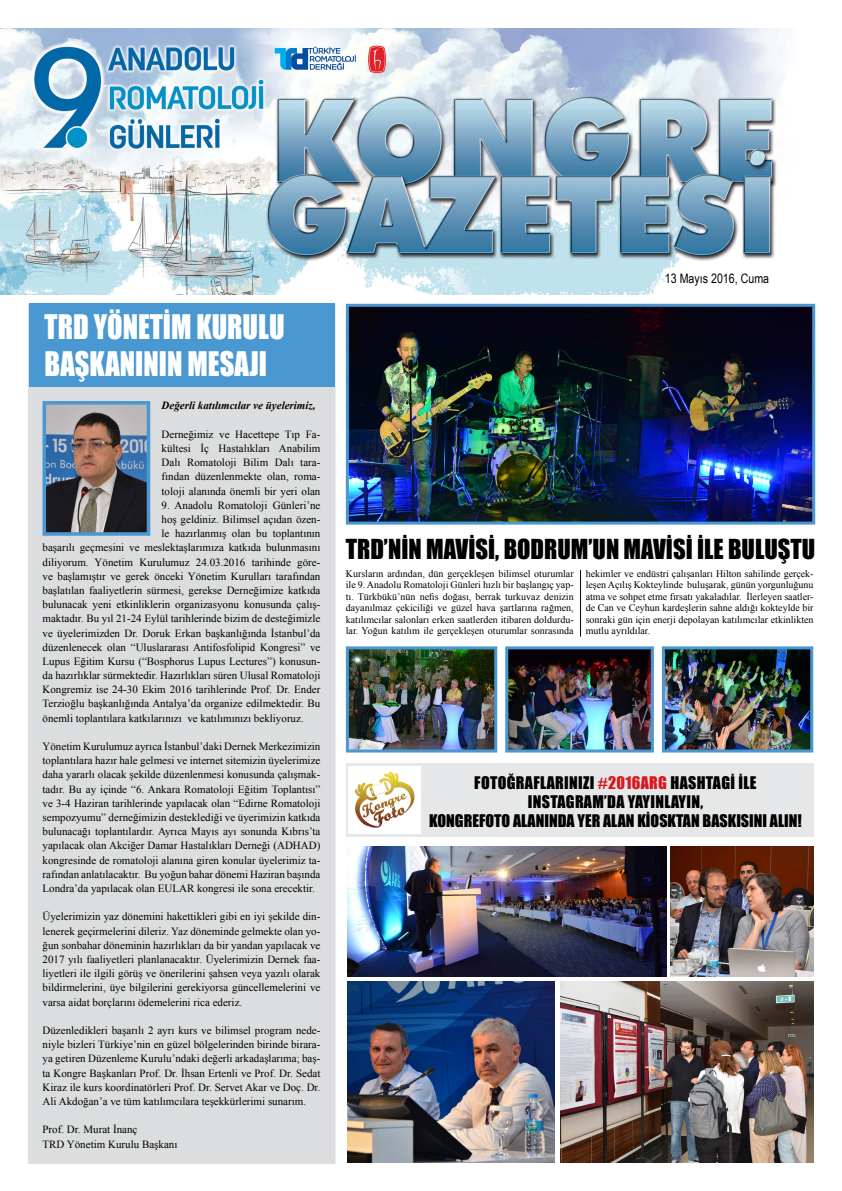
<style>
.page{position:relative;width:842px;height:1191px;background:#fff}
.page>*{position:absolute;margin:0;border:0;box-sizing:border-box;transform-origin:0 0}
.t1{font:31.1px/37.3px "Impact";color:#fff;scale:.91 1}
.t2{font:25.3px "Impact";color:#000}
.t3{font:16px/19.2px "Impact";letter-spacing:.02em;color:#000;text-align:center}
.t4{font:13px "Arial Narrow";color:#000}
.t5{font:11px/14.2px "Times New Roman";color:#000;text-align:justify}
.t6{font:italic 700 11px "Times New Roman";color:#000}
.t7{font:10px/11.5px "Times New Roman";color:#000;text-align:justify}
.s1{color:#d71920}
</style>
<div class="page">
<div style="left:28px;top:304px;width:307px;height:860px;background:#dcddde"></div>
<div style="left:29px;top:304px;width:305px;height:83px;background:#4a98d2"></div>
<img style="left:0;top:28px;width:788px;height:266px">
<img style="left:350px;top:650px;width:143px;height:98px">
<div style="left:346px;top:646px;width:151px;height:106px;border:3px solid #4a98d2"></div>
<img style="left:350px;top:308px;width:461px;height:212px">
<div style="left:346px;top:304px;width:469px;height:220px;border:3px solid #4a98d2"></div>
<img style="left:509px;top:650px;width:141px;height:98px">
<div style="left:505px;top:646px;width:149px;height:106px;border:3px solid #4a98d2"></div>
<img style="left:666px;top:650px;width:143px;height:98px">
<div style="left:662px;top:646px;width:151px;height:106px;border:3px solid #4a98d2"></div>
<hr style="left:580px;top:570px;width:1px;height:66px;background:#000">
<img style="left:48px;top:406px;width:97px;height:125px">
<div style="left:43px;top:401px;width:107px;height:135px;border:4px solid #4a98d2"></div>
<div style="left:346px;top:763px;width:467px;height:73px;background:#e6e7e8"></div>
<img style="left:349px;top:766px;width:72px;height:67px">
<img style="left:347px;top:846px;width:320px;height:130px">
<img style="left:671px;top:846px;width:142px;height:130px">
<img style="left:347px;top:981px;width:207px;height:181px">
<img style="left:560px;top:981px;width:253px;height:181px">
<h1 class="t1" style="left:45px;top:307px;width:265px">TRD YÖNETİM KURULU<br>BAŞKANININ MESAJI</h1>
<p class="t6" style="left:162px;top:398px;width:155px">Değerli katılımcılar ve üyelerimiz,</p>
<p class="t5" style="left:162px;top:427px;width:160px">Derneğimiz ve Hacettepe Tıp Fa&shy;kültesi İç Hastalıkları Anabilim Dalı Romatoloji Bilim Dalı tara&shy;fından düzenlenmekte olan, roma&shy;toloji alanında önemli bir yeri olan</p>
<p class="t5" style="left:162px;top:498px;width:160px">9. Anadolu Romatoloji Günleri’ne</p>
<p class="t5" style="left:162px;top:512px;width:160px">hoş geldiniz. Bilimsel açıdan özen-</p>
<p class="t5" style="left:162px;top:526px;width:160px">le hazırlanmış olan bu toplantının</p>
<p class="t5" style="left:43px;top:540px;width:279px">başarılı geçmesini ve meslektaşlarımıza katkıda bulunmasını</p>
<p class="t5" style="left:43px;top:554px;width:279px">diliyorum. Yönetim Kurulumuz 24.03.2016 tarihinde göre-</p>
<p class="t5" style="left:43px;top:569px;width:279px">ve başlamıştır ve gerek önceki Yönetim Kurulları tarafından</p>
<p class="t5" style="left:43px;top:583px;width:279px">başlatılan faaliyetlerin sürmesi, gerekse Derneğimize katkıda</p>
<p class="t5" style="left:43px;top:597px;width:279px">bulunacak yeni etkinliklerin organizasyonu konusunda çalış-</p>
<p class="t5" style="left:43px;top:611px;width:279px">maktadır. Bu yıl 21-24 Eylül tarihlerinde bizim de desteğimizle</p>
<p class="t5" style="left:43px;top:625px;width:279px">ve üyelerimizden Dr. Doruk Erkan başkanlığında İstanbul’da</p>
<p class="t5" style="left:43px;top:640px;width:279px">düzenlenecek olan “Uluslararası Antifosfolipid Kongresi” ve</p>
<p class="t5" style="left:43px;top:654px;width:279px">Lupus Eğitim Kursu (“Bosphorus Lupus Lectures”) konusun-</p>
<p class="t5" style="left:43px;top:668px;width:279px">da hazırlıklar sürmektedir. Hazırlıkları süren Ulusal Romatoloji</p>
<p class="t5" style="left:43px;top:682px;width:279px">Kongremiz ise 24-30 Ekim 2016 tarihlerinde Prof. Dr. Ender</p>
<p class="t5" style="left:43px;top:696px;width:279px">Terzioğlu başkanlığında Antalya’da organize edilmektedir. Bu</p>
<p class="t5" style="left:43px;top:710px;width:263px">önemli toplantılara katkılarınızı ve katılımınızı bekliyoruz.</p>
<p class="t5" style="left:43px;top:739px;width:279px">Yönetim Kurulumuz ayrıca İstanbul’daki Dernek Merkezimizin toplantılara hazır hale gelmesi ve internet sitemizin üyelerimize daha yararlı olacak şekilde düzenlenmesi konusunda çalışmak&shy;tadır. Bu ay içinde “6. Ankara Romatoloji Eğitim Toplantısı” ve 3-4 Haziran tarihlerinde yapılacak olan “Edirne Romatoloji sempozyumu” derneğimizin desteklediği ve üyerimizin katkıda bulunacağı toplantılardır. Ayrıca Mayıs ayı sonunda Kıbrıs’ta yapılacak olan Akciğer Damar Hastalıkları Derneği (ADHAD) kongresinde de romatoloji alanına giren konular üyelerimiz ta&shy;rafından anlatılacaktır. Bu yoğun bahar dönemi Haziran başında Londra’da yapılacak olan EULAR kongresi ile sona erecektir.</p>
<p class="t5" style="left:43px;top:909px;width:279px">Üyelerimizin yaz dönemini hakettikleri gibi en iyi şekilde din&shy;lenerek geçirmelerini dileriz. Yaz döneminde gelmekte olan yo&shy;ğun sonbahar döneminin hazırlıkları da bir yandan yapılacak ve 2017 yılı faaliyetleri planlanacaktır. Üyelerimizin Dernek faa&shy;liyetleri ile ilgili görüş ve önerilerini şahsen veya yazılı olarak bildirmelerini, üye bilgilerini gerekiyorsa güncellemelerini ve varsa aidat borçlarını ödemelerini rica ederiz.</p>
<p class="t5" style="left:43px;top:1023px;width:279px">Düzenledikleri başarılı 2 ayrı kurs ve bilimsel program nede&shy;niyle bizleri Türkiye’nin en güzel bölgelerinden birinde birara&shy;ya getiren Düzenleme Kurulu’ndaki değerli arkadaşlarıma; baş&shy;ta Kongre Başkanları Prof. Dr. İhsan Ertenli ve Prof. Dr. Sedat Kiraz ile kurs koordinatörleri Prof. Dr. Servet Akar ve Doç. Dr.<br>Ali Akdoğan’a ve tüm katılımcılara teşekkürlerimi sunarım.</p>
<p class="t5" style="left:43px;top:1122px;width:136px">Prof. Dr. Murat İnanç<br>TRD Yönetim Kurulu Başkanı</p>
<p class="t4" style="left:665px;top:269px;width:106px">13 Mayıs 2016, Cuma</p>
<h2 class="t2" style="left:346px;top:529px;width:471px">TRD’NİN MAVİSİ, BODRUM’UN MAVİSİ İLE BULUŞTU</h2>
<p class="t7" style="left:346px;top:567px;width:229px">Kursların ardından, dün gerçekleşen bilimsel oturumlar ile 9. Anadolu Romatoloji Günleri hızlı bir başlangıç yap&shy;tı. Türkbükü’nün nefis doğası, berrak turkuvaz denizin dayanılmaz çekiciliği ve güzel hava şartlarına rağmen, katılımcılar salonları erken saatlerden itibaren doldurdu&shy;lar. Yoğun katılım ile gerçekleşen oturumlar sonrasında</p>
<p class="t7" style="left:586px;top:567px;width:229px">hekimler ve endüstri çalışanları Hilton sahilinde gerçek&shy;leşen Açılış Kokteylinde buluşarak, günün yorgunluğunu atma ve sohpet etme fırsatı yakaladılar. İlerleyen saatler&shy;de Can ve Ceyhun kardeşlerin sahne aldığı kokteylde bir sonraki gün için enerji depolayan katılımcılar etkinlikten mutlu ayrıldılar.</p>
<h3 class="t3" style="left:429px;top:772px;width:374px">FOTOĞRAFLARINIZI <span class="s1">#2016ARG</span> HASHTAGI ILE<br>INSTAGRAM’DA YAYINLAYIN,<br>KONGREFOTO ALANINDA YER ALAN KIOSKTAN BASKISINI ALIN!</h3>
</div>
